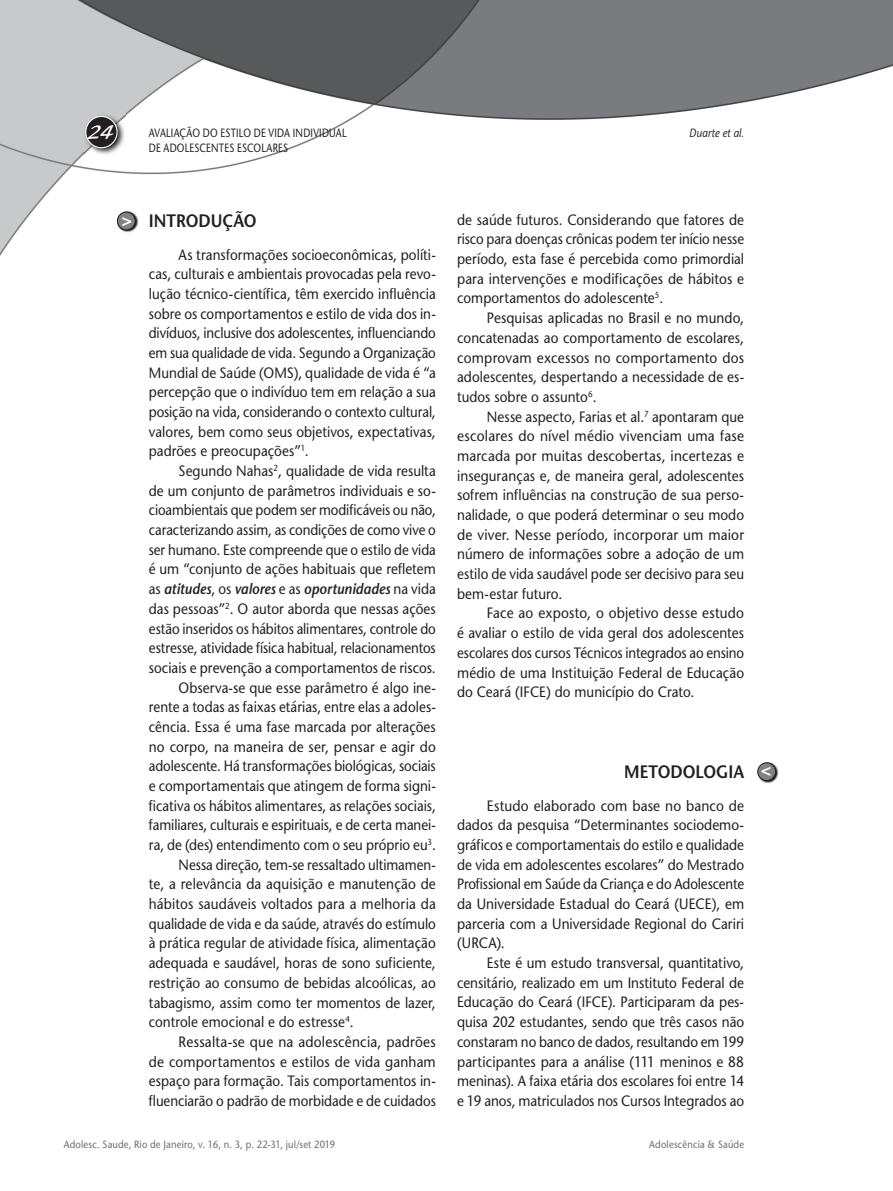
<style>
.page{position:relative;width:893px;height:1191px;background:#fff}
.page>*{position:absolute;margin:0;border:0;box-sizing:border-box;transform-origin:0 0}
.t1{font:21px "Blacklight D";color:#fff}
.t2{font:600 18px "Stone Sans";color:#231f20;scale:.9 1}
.t3{font:700 17.25px "Helvetica";color:#fff}
.t4{font:15px/19.6px "Stone Sans";color:#231f20;text-align:justify;scale:.9 1}
.t5{font:15px "Stone Sans";color:#231f20;scale:.89 1}
.t6{font:15px/19.6px "Stone Sans";color:#231f20;text-align:justify;scale:.91 1}
.t7{font:15px/19.6px "Stone Sans";color:#231f20;text-align:justify;scale:.92 1}
.t8{font:italic 600 15px "Stone Sans";color:#231f20;scale:.9 1}
.t9{font:12px "Stone Sans";letter-spacing:.02em;color:#231f20;scale:.8 1}
.t10{font:italic 12px "Stone Sans";letter-spacing:.01em;color:#231f20;scale:.85 1}
.t11{font:10.5px "Stone Sans";letter-spacing:.015em;color:#6c6d70;scale:.9 1}
.s1{font-weight:400;font-style:normal}
</style>
<div class="page">
<img style="left:0;top:0;width:893px;height:256px">
<img style="left:84px;top:114px;width:41px;height:42px">
<div style="left:86px;top:116px;width:31px;height:32px;background:#231f20;border-radius:50%"></div>
<div style="left:85px;top:116px;width:33px;height:32px;border:1px solid #fff;border-radius:50%"></div>
<img style="left:117px;top:211px;width:21px;height:21px">
<div style="left:117px;top:212px;width:18px;height:18px;background:#808285;border-radius:50%"></div>
<div style="left:117px;top:212px;width:19px;height:18px;border:1px solid #231f20;border-radius:50%"></div>
<img style="left:758px;top:761px;width:20px;height:21px">
<div style="left:758px;top:763px;width:17px;height:17px;background:#808285;border-radius:50%"></div>
<div style="left:757px;top:762px;width:19px;height:19px;border:1px solid #231f20;border-radius:50%"></div>
<h1 class="t1" style="left:89px;top:119px;width:27px">24</h1>
<p class="t9" style="left:149px;top:126px;width:249px">AVALIAÇÃO DO ESTILO DE VIDA INDIVIDUAL</p>
<p class="t10" style="left:689px;top:126px;width:66px">Duarte et al.</p>
<p class="t9" style="left:149px;top:140px;width:176px">DE ADOLESCENTES ESCOLARES</p>
<p class="t3" style="left:122px;top:209px;width:12px">&gt;</p>
<p class="t2" style="left:149px;top:210px;width:121px">INTRODUÇÃO</p>
<p class="t4" style="left:149px;top:244px;width:320px;text-indent:30px">As transformações socioeconômicas, políti&shy;cas, culturais e ambientais provocadas pela revo&shy;lução técnico-científica, têm exercido influência sobre os comportamentos e estilo de vida dos in&shy;divíduos, inclusive dos adolescentes, influenciando em sua qualidade de vida. Segundo a Organização Mundial de Saúde (OMS), qualidade de vida é “a percepção que o indivíduo tem em relação a sua posição na vida, considerando o contexto cultural, valores, bem como seus objetivos, expectativas, padrões e preocupações”<sup>1</sup>.</p>
<p class="t4" style="left:179px;top:461px;width:287px">Segundo Nahas<sup>2</sup>, qualidade de vida resulta</p>
<p class="t4" style="left:149px;top:481px;width:320px">de um conjunto de parâmetros individuais e so-</p>
<p class="t5" style="left:149px;top:501px;width:324px">cioambientais que podem ser modificáveis ou não,</p>
<p class="t5" style="left:149px;top:521px;width:324px">caracterizando assim, as condições de como vive o</p>
<p class="t5" style="left:149px;top:540px;width:324px">ser humano. Este compreende que o estilo de vida</p>
<p class="t4" style="left:149px;top:559px;width:320px">é um “conjunto de ações habituais que refletem</p>
<p class="t8" style="left:149px;top:580px;width:320px"><span class="s1">as</span> atitudes<span class="s1">, os</span> valores <span class="s1">e as</span> oportunidades <span class="s1">na vida</span></p>
<p class="t4" style="left:149px;top:599px;width:320px">das pessoas”<sup>2</sup>. O autor aborda que nessas ações</p>
<p class="t5" style="left:149px;top:619px;width:324px">estão inseridos os hábitos alimentares, controle do</p>
<p class="t5" style="left:149px;top:639px;width:324px">estresse, atividade física habitual, relacionamentos</p>
<p class="t4" style="left:149px;top:658px;width:320px">sociais e prevenção a comportamentos de riscos.</p>
<p class="t4" style="left:179px;top:677px;width:287px">Observa-se que esse parâmetro é algo ine-</p>
<p class="t4" style="left:149px;top:697px;width:320px">rente a todas as faixas etárias, entre elas a adoles-</p>
<p class="t4" style="left:149px;top:717px;width:320px">cência. Essa é uma fase marcada por alterações</p>
<p class="t6" style="left:149px;top:736px;width:317px">no corpo, na maneira de ser, pensar e agir do</p>
<p class="t5" style="left:149px;top:757px;width:324px">adolescente. Há transformações biológicas, sociais</p>
<p class="t4" style="left:149px;top:776px;width:320px">e comportamentais que atingem de forma signi-</p>
<p class="t5" style="left:149px;top:796px;width:324px">ficativa os hábitos alimentares, as relações sociais,</p>
<p class="t5" style="left:149px;top:816px;width:324px">familiares, culturais e espirituais, e de certa manei-</p>
<p class="t4" style="left:149px;top:835px;width:320px">ra, de (des) entendimento com o seu próprio eu<sup>3</sup>.</p>
<p class="t5" style="left:179px;top:855px;width:291px">Nessa direção, tem-se ressaltado ultimamen-</p>
<p class="t6" style="left:149px;top:874px;width:317px">te, a relevância da aquisição e manutenção de</p>
<p class="t6" style="left:149px;top:894px;width:317px">hábitos saudáveis voltados para a melhoria da</p>
<p class="t5" style="left:149px;top:914px;width:324px">qualidade de vida e da saúde, através do estímulo</p>
<p class="t4" style="left:149px;top:933px;width:320px">à prática regular de atividade física, alimentação</p>
<p class="t4" style="left:149px;top:953px;width:320px">adequada e saudável, horas de sono suficiente,</p>
<p class="t4" style="left:149px;top:972px;width:320px">restrição ao consumo de bebidas alcoólicas, ao</p>
<p class="t4" style="left:149px;top:992px;width:320px">tabagismo, assim como ter momentos de lazer,</p>
<p class="t4" style="left:149px;top:1012px;width:229px">controle emocional e do estresse<sup>4</sup>.</p>
<p class="t6" style="left:179px;top:1031px;width:284px">Ressalta-se que na adolescência, padrões</p>
<p class="t6" style="left:149px;top:1051px;width:317px">de comportamentos e estilos de vida ganham</p>
<p class="t4" style="left:149px;top:1071px;width:320px">espaço para formação. Tais comportamentos in-</p>
<p class="t5" style="left:149px;top:1091px;width:324px">fluenciarão o padrão de morbidade e de cuidados</p>
<p class="t4" style="left:457px;top:210px;width:320px">de saúde futuros. Considerando que fatores de risco para doenças crônicas podem ter início nesse período, esta fase é percebida como primordial para intervenções e modificações de hábitos e comportamentos do adolescente<sup>5</sup>.</p>
<p class="t4" style="left:457px;top:308px;width:320px;text-indent:30px">Pesquisas aplicadas no Brasil e no mundo, concatenadas ao comportamento de escolares, comprovam excessos no comportamento dos adolescentes, despertando a necessidade de es&shy;tudos sobre o assunto<sup>6</sup>.</p>
<p class="t4" style="left:457px;top:406px;width:320px;text-indent:30px">Nesse aspecto, Farias et al.<sup>7</sup> apontaram que escolares do nível médio vivenciam uma fase marcada por muitas descobertas, incertezas e inseguranças e, de maneira geral, adolescentes sofrem influências na construção de sua perso&shy;nalidade, o que poderá determinar o seu modo de viver. Nesse período, incorporar um maior número de informações sobre a adoção de um estilo de vida saudável pode ser decisivo para seu bem-estar futuro.</p>
<p class="t6" style="left:457px;top:603px;width:317px;text-indent:30px">Face ao exposto, o objetivo desse estudo é avaliar o estilo de vida geral dos adolescentes escolares dos cursos Técnicos integrados ao ensino médio de uma Instituição Federal de Educação do Ceará (IFCE) do município do Crato.</p>
<p class="t2" style="left:624px;top:761px;width:135px">METODOLOGIA</p>
<p class="t7" style="left:457px;top:795px;width:314px;text-indent:30px">Estudo elaborado com base no banco de dados da pesquisa “Determinantes sociodemo&shy;gráficos e comportamentais do estilo e qualidade de vida em adolescentes escolares” do Mestrado Profissional em Saúde da Criança e do Adolescente da Universidade Estadual do Ceará (UECE), em parceria com a Universidade Regional do Cariri (URCA).</p>
<p class="t4" style="left:457px;top:953px;width:320px;text-indent:30px">Este é um estudo transversal, quantitativo, censitário, realizado em um Instituto Federal de Educação do Ceará (IFCE). Participaram da pes&shy;quisa 202 estudantes, sendo que três casos não constaram no banco de dados, resultando em 199 participantes para a análise (111 meninos e 88 meninas). A faixa etária dos escolares foi entre 14 e 19 anos, matriculados nos Cursos Integrados ao</p>
<p class="t11" style="left:64px;top:1138px;width:303px">Adolesc. Saude, Rio de Janeiro, v. 16, n. 3, p. 22-31, jul/set 2019</p>
<p class="t11" style="left:649px;top:1138px;width:107px">Adolescência &amp; Saúde</p>
<p class="t3" style="left:771px;top:783px;width:12px;rotate:-180deg">&gt;</p>
</div>
